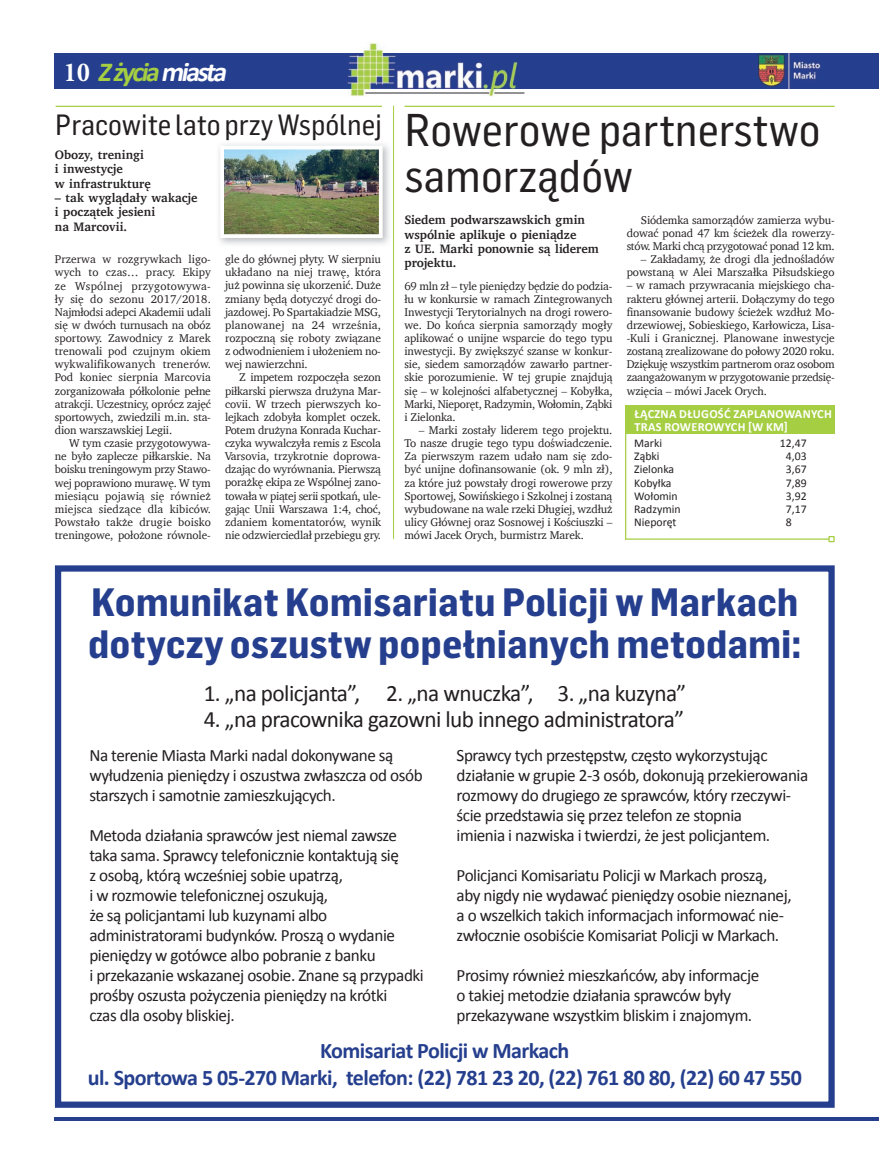
<style>
.page{position:relative;width:879px;height:1170px;background:#fff}
.page>*{position:absolute;margin:0;border:0;box-sizing:border-box;transform-origin:0 0}
.t1{font:45px "Flama Table Pl Basic";color:#231f20}
.t2{font:700 38.75px/41.1px "Flama Table Pl";color:#253f8e}
.t3{font:28.75px "Flama Table Pl Basic";color:#231f20}
.t4{font:italic 700 27.5px "Calibri";color:#a5ce43}
.t5{font:23.5px "Calibri";letter-spacing:-.025em;color:#231f20}
.t6{font:700 22.25px/27.8px "Calibri";letter-spacing:-.025em;color:#253f8e;text-align:center}
.t7{font:17.38px/20px "Calibri";letter-spacing:-.025em;color:#231f20}
.t8{font:700 12.5px/14.2px "Charter";letter-spacing:.005em;color:#231f20}
.t9{font:700 12.5px/13.1px "Calibri";letter-spacing:.02em;color:#fff}
.t10{font:11.88px "Calibri";color:#231f20}
.t11{font:11.5px/13.1px "Charter";letter-spacing:-.01em;color:#231f20;text-align:justify}
.t12{font:11.5px "Charter";letter-spacing:.01em;color:#231f20}
.t13{font:11.5px "Charter";letter-spacing:.02em;color:#231f20}
.t14{font:11.5px "Charter";letter-spacing:.015em;color:#231f20}
.s1{font-family:"Minion Pro";font-style:normal;font-stretch:condensed;color:#fff}
.s2{color:#fff}
.s3{font-size:45px}
</style>
<div class="page">
<div style="left:55px;top:53px;width:824px;height:35px;background:#253f8e"></div>
<hr style="left:55px;top:1117px;width:823px;height:3px;background:#253f8e">
<img style="left:758px;top:53px;width:63px;height:35px">
<img style="left:347px;top:43px;width:177px;height:53px">
<img style="left:347px;top:53px;width:177px;height:35px">
<div style="left:55px;top:565px;width:779px;height:542px;border:6px solid #253f8e"></div>
<hr style="left:393px;top:106px;width:1px;height:433px;background:#a5ce43">
<hr style="left:404px;top:106px;width:430px;height:1px;background:#a5ce43">
<hr style="left:56px;top:106px;width:326px;height:1px;background:#a5ce43">
<img style="left:219px;top:144px;width:170px;height:100px">
<img style="left:225px;top:151px;width:153px;height:82px">
<div style="left:220px;top:146px;width:163px;height:92px;border:4px solid #fff"></div>
<hr style="left:625px;top:417px;width:1px;height:122px;background:#a5ce43">
<hr style="left:625px;top:538px;width:204px;height:1px;background:#a5ce43">
<svg style="left:828px;top:536px;width:6px;height:6px"></svg>
<div style="left:625px;top:405px;width:209px;height:29px;background:#a5ce43"></div>
<p class="t4" style="left:64px;top:55px;width:169px"><span class="s1">1 0</span> Zżycia<span class="s2">miasta</span></p>
<p class="t3" style="left:55px;top:108px;width:766px">Pracowite lato przy Wspólnej <span class="s3">Rowerowe partnerstwo</span></p>
<p class="t1" style="left:404px;top:150px;width:230px">samorządów</p>
<p class="t8" style="left:55px;top:148px;width:97px">Obozy, treningi<br>i inwestycje<br>w infrastrukturę</p>
<p class="t8" style="left:55px;top:190px;width:144px">– tak wyglądały wakacje i początek jesieni<br>na Marcovii.</p>
<p class="t11" style="left:55px;top:253px;width:157px">Przerwa w rozgrywkach ligo-</p>
<p class="t12" style="left:55px;top:262px;width:157px">wych to czas… pracy. Ekipy</p>
<p class="t13" style="left:55px;top:276px;width:157px">ze Wspólnej przygotowywa-</p>
<p class="t11" style="left:55px;top:292px;width:157px">ły się do sezonu 2017/2018.</p>
<p class="t11" style="left:55px;top:305px;width:157px">Najmłodsi adepci Akademii udali</p>
<p class="t11" style="left:55px;top:318px;width:157px">się w dwóch turnusach na obóz</p>
<p class="t11" style="left:55px;top:331px;width:157px">sportowy. Zawodnicy z Marek</p>
<p class="t11" style="left:55px;top:344px;width:157px">trenowali pod czujnym okiem</p>
<p class="t12" style="left:55px;top:354px;width:157px">wykwalifikowanych trenerów.</p>
<p class="t11" style="left:55px;top:371px;width:157px">Pod koniec sierpnia Marcovia</p>
<p class="t11" style="left:55px;top:384px;width:157px">zorganizowała półkolonie pełne</p>
<p class="t11" style="left:55px;top:397px;width:157px">atrakcji. Uczestnicy, oprócz zajęć</p>
<p class="t11" style="left:55px;top:410px;width:157px">sportowych, zwiedzili m.in. sta-</p>
<p class="t11" style="left:55px;top:423px;width:119px">dion warszawskiej Legii.</p>
<p class="t11" style="left:69px;top:436px;width:143px">W tym czasie przygotowywa-</p>
<p class="t11" style="left:55px;top:449px;width:157px">ne było zaplecze piłkarskie. Na</p>
<p class="t11" style="left:55px;top:462px;width:157px">boisku treningowym przy Stawo-</p>
<p class="t11" style="left:55px;top:476px;width:157px">wej poprawiono murawę. W tym</p>
<p class="t12" style="left:55px;top:485px;width:157px">miesiącu pojawią się również</p>
<p class="t12" style="left:55px;top:499px;width:157px">miejsca siedzące dla kibiców.</p>
<p class="t12" style="left:55px;top:512px;width:157px">Powstało także drugie boisko</p>
<p class="t11" style="left:55px;top:528px;width:157px">treningowe, położone równole-</p>
<p class="t8" style="left:404px;top:213px;width:196px">Siedem podwarszawskich gmin wspólnie aplikuje o pieniądze<br>z UE. Marki ponownie są liderem projektu.</p>
<p class="t11" style="left:404px;top:279px;width:210px">69 mln zł – tyle pieniędzy będzie do podzia&shy;łu w konkursie w ramach Zintegrowanych Inwestycji Terytorialnych na drogi rowero&shy;we. Do końca sierpnia samorządy mogły aplikować o unijne wsparcie do tego typu inwestycji. By zwiększyć szanse w konkur&shy;sie, siedem samorządów zawarło partner&shy;skie porozumienie. W tej grupie znajdują się – w kolejności alfabetycznej – Kobyłka, Marki, Nieporęt, Radzymin, Wołomin, Ząbki i Zielonka.</p>
<p class="t11" style="left:404px;top:423px;width:209px;text-indent:14px">– Marki zostały liderem tego projektu.<br>To nasze drugie tego typu doświadczenie.<br>Za pierwszym razem udało nam się zdo&shy;być unijne dofinansowanie (ok. 9 mln zł), za które już powstały drogi rowerowe przy Sportowej, Sowińskiego i Szkolnej i zostaną wybudowane na wale rzeki Długiej, wzdłuż ulicy Głównej oraz Sosnowej i Kościuszki – mówi Jacek Orych, burmistrz Marek.</p>
<p class="t11" style="left:627px;top:213px;width:209px;text-indent:14px">Siódemka samorządów zamierza wybu&shy;dować ponad 47 km ścieżek dla rowerzy&shy;stów. Marki chcą przygotować ponad 12 km.</p>
<p class="t11" style="left:627px;top:252px;width:209px;text-align:right">– Zakładamy, że drogi dla jednośladów powstaną w Alei Marszałka Piłsudskiego</p>
<p class="t11" style="left:627px;top:279px;width:210px">– w ramach przywracania miejskiego cha&shy;rakteru głównej arterii. Dołączymy do tego finansowanie budowy ścieżek wzdłuż Mo&shy;drzewiowej, Sobieskiego, Karłowicza, Lisa--Kuli i Granicznej. Planowane inwestycje zostaną zrealizowane do połowy 2020 roku.<br>Dziękuję wszystkim partnerom oraz osobom zaangażowanym w przygotowanie przedsię&shy;wzięcia – mówi Jacek Orych.</p>
<p class="t11" style="left:225px;top:252px;width:157px">gle do głównej płyty. W sierpniu</p>
<p class="t11" style="left:225px;top:266px;width:157px">układano na niej trawę, która</p>
<p class="t11" style="left:225px;top:279px;width:157px">już powinna się ukorzenić. Duże</p>
<p class="t11" style="left:225px;top:292px;width:157px">zmiany będą dotyczyć drogi do-</p>
<p class="t11" style="left:225px;top:305px;width:157px">jazdowej. Po Spartakiadzie MSG,</p>
<p class="t14" style="left:225px;top:315px;width:157px">planowanej na 24 września,</p>
<p class="t11" style="left:225px;top:331px;width:157px">rozpoczną się roboty związane</p>
<p class="t11" style="left:225px;top:344px;width:157px">z odwodnieniem i ułożeniem no-</p>
<p class="t11" style="left:225px;top:357px;width:84px">wej nawierzchni.</p>
<p class="t11" style="left:239px;top:371px;width:143px">Z impetem rozpoczęła sezon</p>
<p class="t11" style="left:225px;top:384px;width:157px">piłkarski pierwsza drużyna Mar-</p>
<p class="t11" style="left:225px;top:397px;width:157px">covii. W trzech pierwszych ko-</p>
<p class="t11" style="left:225px;top:410px;width:157px">lejkach zdobyła komplet oczek.</p>
<p class="t11" style="left:225px;top:423px;width:157px">Potem drużyna Konrada Kuchar-</p>
<p class="t11" style="left:225px;top:436px;width:157px">czyka wywalczyła remis z Escola</p>
<p class="t11" style="left:225px;top:449px;width:157px">Varsovia, trzykrotnie doprowa-</p>
<p class="t11" style="left:225px;top:462px;width:157px">dzając do wyrównania. Pierwszą</p>
<p class="t11" style="left:225px;top:476px;width:157px">porażkę ekipa ze Wspólnej zano-</p>
<p class="t11" style="left:225px;top:489px;width:157px">towała w piątej serii spotkań, ule-</p>
<p class="t11" style="left:225px;top:502px;width:157px">gając Unii Warszawa 1:4, choć,</p>
<p class="t11" style="left:225px;top:515px;width:157px">zdaniem komentatorów, wynik</p>
<p class="t11" style="left:225px;top:528px;width:157px">nie odzwierciedlał przebiegu gry.</p>
<p class="t9" style="left:634px;top:406px;width:199px">ŁĄCZNA DŁUGOŚĆ ZAPLANOWANYCH<br>TRAS ROWEROWYCH [W KM]</p>
<p class="t10" style="left:634px;top:436px;width:29px">Marki</p>
<p class="t10" style="left:780px;top:436px;width:28px">12,47</p>
<p class="t10" style="left:634px;top:449px;width:27px">Ząbki</p>
<p class="t10" style="left:786px;top:449px;width:22px">4,03</p>
<p class="t10" style="left:634px;top:462px;width:41px">Zielonka</p>
<p class="t10" style="left:786px;top:462px;width:22px">3,67</p>
<p class="t10" style="left:634px;top:475px;width:39px">Kobyłka</p>
<p class="t10" style="left:786px;top:475px;width:22px">7,89</p>
<p class="t10" style="left:634px;top:488px;width:45px">Wołomin</p>
<p class="t10" style="left:786px;top:488px;width:22px">3,92</p>
<p class="t10" style="left:634px;top:501px;width:48px">Radzymin</p>
<p class="t10" style="left:786px;top:501px;width:22px">7,17</p>
<p class="t10" style="left:634px;top:514px;width:44px">Nieporęt</p>
<p class="t10" style="left:786px;top:514px;width:7px">8</p>
<p class="t2" style="left:88px;top:581px;width:715px">Komunikat Komisariatu Policji w Markach dotyczy oszustw popełnianych metodami:</p>
<p class="t5" style="left:204px;top:678px;width:484px">1. „na policjanta”, 2. „na wnuczka”, 3. „na kuzyna”</p>
<p class="t5" style="left:204px;top:704px;width:482px">4. „na pracownika gazowni lub innego administratora”</p>
<p class="t7" style="left:89px;top:744px;width:335px">Na terenie Miasta Marki nadal dokonywane są wyłudzenia pieniędzy i oszustwa zwłaszcza od osób starszych i samotnie zamieszkujących.</p>
<p class="t7" style="left:89px;top:824px;width:336px">Metoda działania sprawców jest niemal zawsze taka sama. Sprawcy telefonicznie kontaktują się<br>z osobą, którą wcześniej sobie upatrzą,<br>i w rozmowie telefonicznej oszukują,<br>że są policjantami lub kuzynami albo administratorami budynków. Proszą o wydanie pieniędzy w gotówce albo pobranie z banku<br>i przekazanie wskazanej osobie. Znane są przypadki prośby oszusta pożyczenia pieniędzy na krótki<br>czas dla osoby bliskiej.</p>
<p class="t7" style="left:456px;top:744px;width:353px">Sprawcy tych przestępstw, często wykorzystując działanie w grupie 2-3 osób, dokonują przekierowania rozmowy do drugiego ze sprawców, który rzeczywi&shy;ście przedstawia się przez telefon ze stopnia<br>imienia i nazwiska i twierdzi, że jest policjantem.</p>
<p class="t7" style="left:456px;top:864px;width:337px">Policjanci Komisariatu Policji w Markach proszą, aby nigdy nie wydawać pieniędzy osobie nieznanej, a o wszelkich takich informacjach informować nie&shy;zwłocznie osobiście Komisariat Policji w Markach.</p>
<p class="t7" style="left:456px;top:964px;width:304px">Prosimy również mieszkańców, aby informacje o takiej metodzie działania sprawców były przekazywane wszystkim bliskim i znajomym.</p>
<p class="t6" style="left:88px;top:1035px;width:715px">Komisariat Policji w Markach<br>ul. Sportowa 5 05-270 Marki, telefon: (22) 781 23 20, (22) 761 80 80, (22) 60 47 550</p>
</div>
